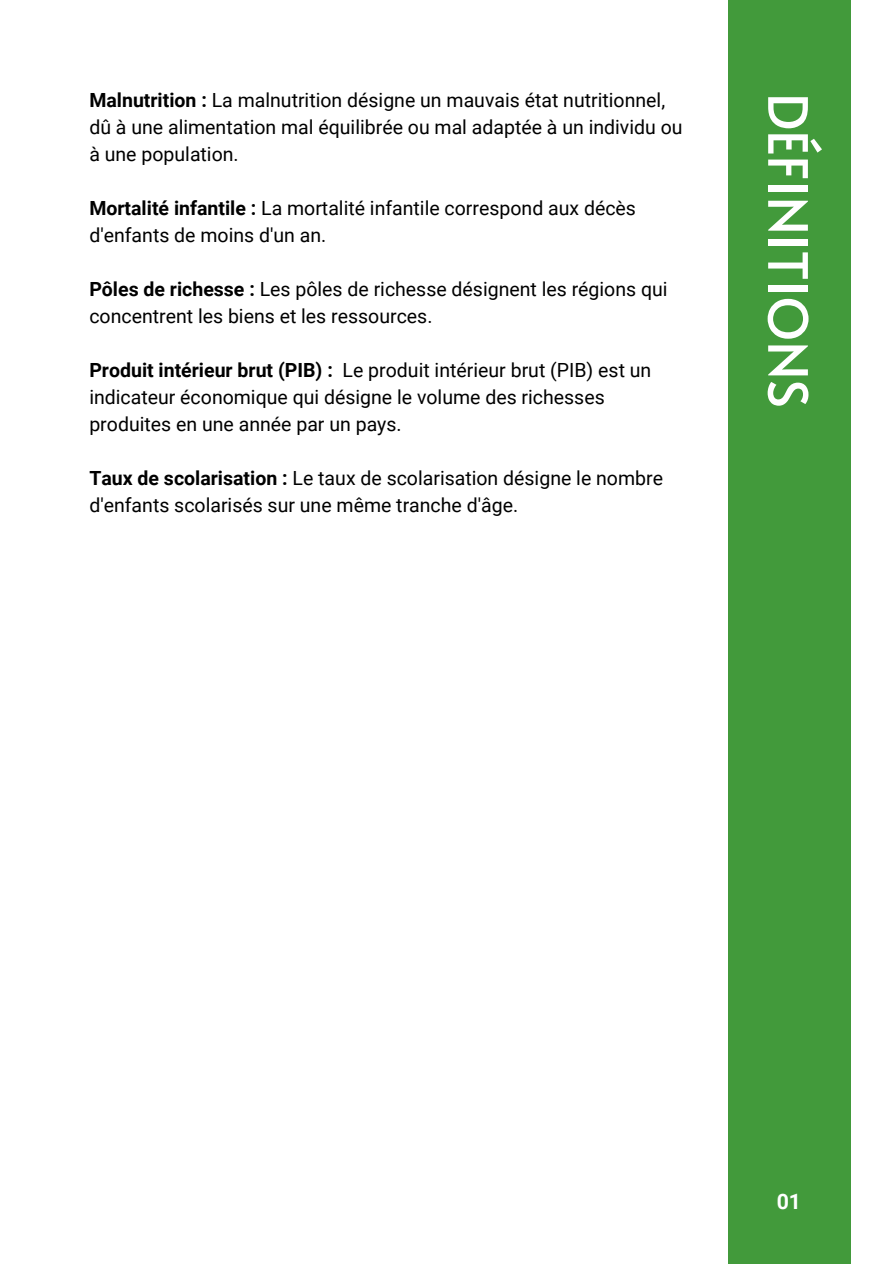
<style>
.page{position:relative;width:894px;height:1264px;background:#fff}
.page>*{position:absolute;margin:0;border:0;box-sizing:border-box;transform-origin:0 0}
.t1{font:54px "Alata";color:#fff}
.t2{font:700 21.3px "Roboto";color:#fff}
.t3{font:19.5px/27px "Roboto";color:#000}
.s1{font-weight:700}
</style>
<div class="page">
<div style="left:727px;top:0;width:123px;height:1263px;background:#429a3b"></div>
<p class="t3" style="left:89px;top:86px;width:594px"><span class="s1">Malnutrition :</span> La malnutrition désigne un mauvais état nutritionnel, dû à une alimentation mal équilibrée ou mal adaptée à un individu ou à une population.</p>
<p class="t3" style="left:89px;top:194px;width:548px"><span class="s1">Mortalité infantile :</span> La mortalité infantile correspond aux décès d'enfants de moins d'un an.</p>
<p class="t3" style="left:89px;top:275px;width:579px"><span class="s1">Pôles de richesse :</span> Les pôles de richesse désignent les régions qui concentrent les biens et les ressources.</p>
<p class="t3" style="left:89px;top:356px;width:563px"><span class="s1">Produit intérieur brut (PIB) :</span> Le produit intérieur brut (PIB) est un indicateur économique qui désigne le volume des richesses produites en une année par un pays.</p>
<p class="t3" style="left:89px;top:464px;width:575px"><span class="s1">Taux de scolarisation :</span> Le taux de scolarisation désigne le nombre d'enfants scolarisés sur une même tranche d'âge.</p>
<p class="t1" style="left:827px;top:93px;width:316px;rotate:90deg">DÉFINITIONS</p>
<p class="t2" style="left:776px;top:1189px;width:26px">01</p>
</div>
